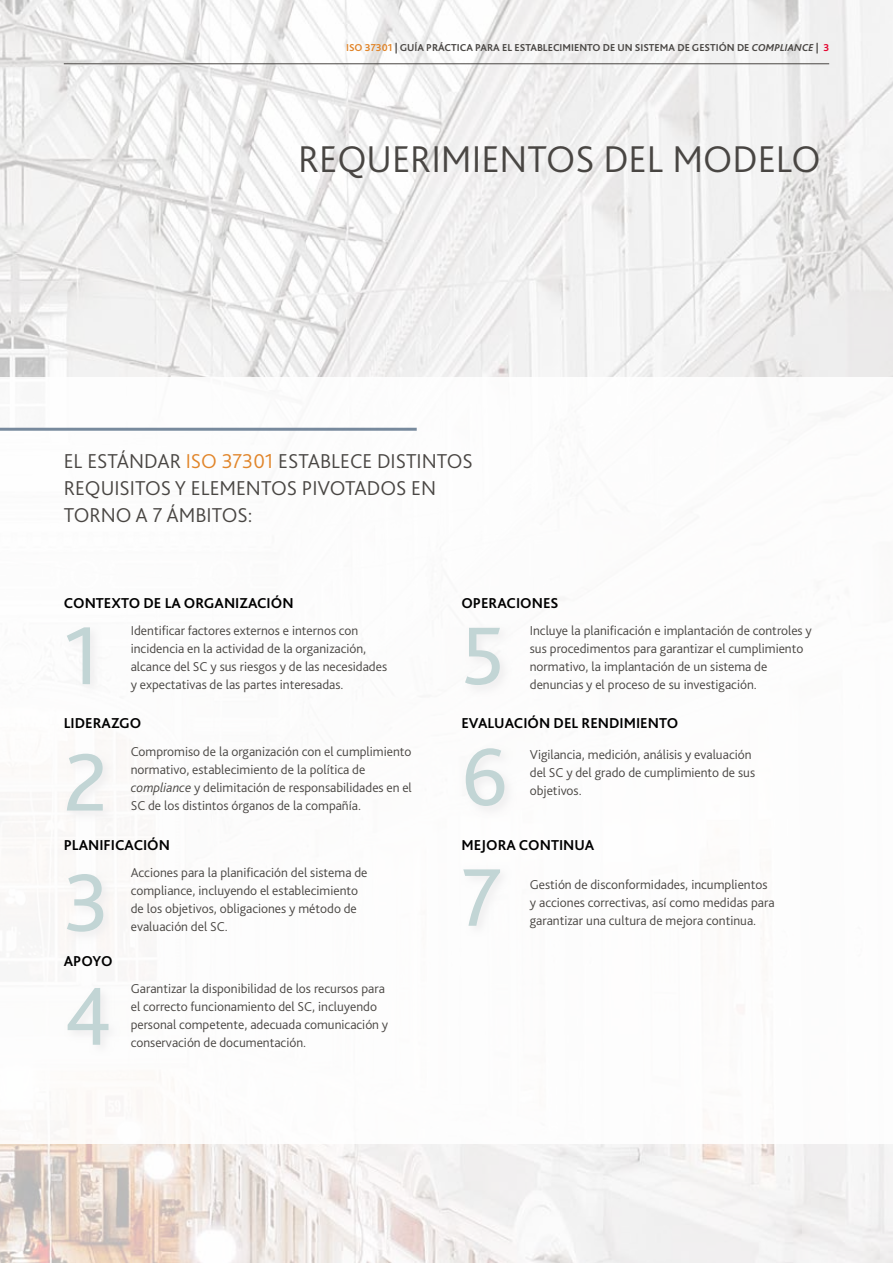
<style>
.page{position:relative;width:893px;height:1263px;background:#fff}
.page>*{position:absolute;margin:0;border:0;box-sizing:border-box;transform-origin:0 0}
.t1{font:85.5px "Bliss Pro";color:#c2d5d5}
.t2{font:300 39px "Bliss Pro";color:#494643}
.t3{font:300 21px/27px "Bliss Pro";color:#494643}
.t4{font:700 15px "Bliss Pro";color:#000}
.t5{font:300 13.5px/18px "Bliss Pro";color:#494643}
.t6{font:700 10.5px "Bliss Pro";color:#494643}
.s1{color:#e1852a}
.s2{font-style:italic}
.s3{color:#e4032e}
</style>
<div class="page">
<img style="left:0;top:0;width:893px;height:1263px">
<div style="left:0;top:377px;width:893px;height:767px;background:#fff"></div>
<hr style="left:64px;top:63px;width:765px;height:1px;background:#494643">
<div style="left:64px;top:623px;width:39px;height:73px;background:#f9f9f9"></div>
<div style="left:462px;top:623px;width:50px;height:74px;background:#f9f8f9"></div>
<div style="left:462px;top:744px;width:55px;height:74px;background:#f9f8f8"></div>
<div style="left:460px;top:865px;width:52px;height:73px;background:#fcfbfb"></div>
<div style="left:64px;top:750px;width:51px;height:73px;background:#f9f7f6"></div>
<div style="left:64px;top:870px;width:52px;height:74px;background:#f9f7f6"></div>
<div style="left:64px;top:984px;width:57px;height:73px;background:#fbfafa"></div>
<hr style="left:0;top:428px;width:417px;height:3px;background:#697d93">
<p class="t6" style="left:346px;top:40px;width:485px"><span class="s1">ISO 37301</span> | GUÍA PRÁCTICA PARA EL ESTABLECIMIENTO DE UN SISTEMA DE GESTIÓN DE <span class="s2">COMPLIANCE</span> | <span class="s3">3</span></p>
<h2 class="t2" style="left:298px;top:135px;width:524px">REQUERIMIENTOS DEL MODELO</h2>
<h3 class="t3" style="left:64px;top:447px;width:410px">EL ESTÁNDAR <span class="s1">ISO 37301</span> ESTABLECE DISTINTOS<br>REQUISITOS Y ELEMENTOS PIVOTADOS EN<br>TORNO A 7 ÁMBITOS:</h3>
<p class="t4" style="left:64px;top:593px;width:231px">CONTEXTO DE LA ORGANIZACIÓN</p>
<p class="t4" style="left:461px;top:593px;width:99px">OPERACIONES</p>
<h1 class="t1" style="left:64px;top:603px;width:37px">1</h1>
<p class="t5" style="left:131px;top:621px;width:258px">Identificar factores externos e internos con incidencia en la actividad de la organización, alcance del SC y sus riesgos y de las necesidades y expectativas de las partes interesadas.</p>
<h1 class="t1" style="left:461px;top:603px;width:45px">5</h1>
<p class="t5" style="left:530px;top:621px;width:283px">Incluye la planificación e implantación de controles y sus procedimentos para garantizar el cumplimiento normativo, la implantación de un sistema de denuncias y el proceso de su investigación.</p>
<p class="t4" style="left:64px;top:714px;width:79px">LIDERAZGO</p>
<p class="t4" style="left:461px;top:714px;width:218px">EVALUACIÓN DEL RENDIMIENTO</p>
<h1 class="t1" style="left:64px;top:729px;width:46px">2</h1>
<p class="t5" style="left:131px;top:742px;width:283px">Compromiso de la organización con el cumplimiento normativo, establecimiento de la política de <span class="s2">compliance</span> y delimitación de responsabilidades en el SC de los distintos órganos de la compañía.</p>
<h1 class="t1" style="left:461px;top:724px;width:48px">6</h1>
<p class="t5" style="left:530px;top:745px;width:227px">Vigilancia, medición, análisis y evaluación del SC y del grado de cumplimiento de sus objetivos.</p>
<p class="t4" style="left:64px;top:835px;width:108px">PLANIFICACIÓN</p>
<p class="t4" style="left:461px;top:835px;width:135px">MEJORA CONTINUA</p>
<h1 class="t1" style="left:64px;top:849px;width:47px">3</h1>
<p class="t5" style="left:131px;top:863px;width:238px">Acciones para la planificación del sistema de compliance, incluyendo el establecimiento de los objetivos, obligaciones y método de evaluación del SC.</p>
<h1 class="t1" style="left:461px;top:844px;width:42px">7</h1>
<p class="t5" style="left:530px;top:875px;width:246px">Gestión de disconformidades, incumplientos y acciones correctivas, así como medidas para garantizar una cultura de mejora continua.</p>
<p class="t4" style="left:64px;top:951px;width:50px">APOYO</p>
<h1 class="t1" style="left:64px;top:963px;width:49px">4</h1>
<p class="t5" style="left:131px;top:979px;width:259px">Garantizar la disponibilidad de los recursos para el correcto funcionamiento del SC, incluyendo personal competente, adecuada comunicación y conservación de documentación.</p>
</div>
